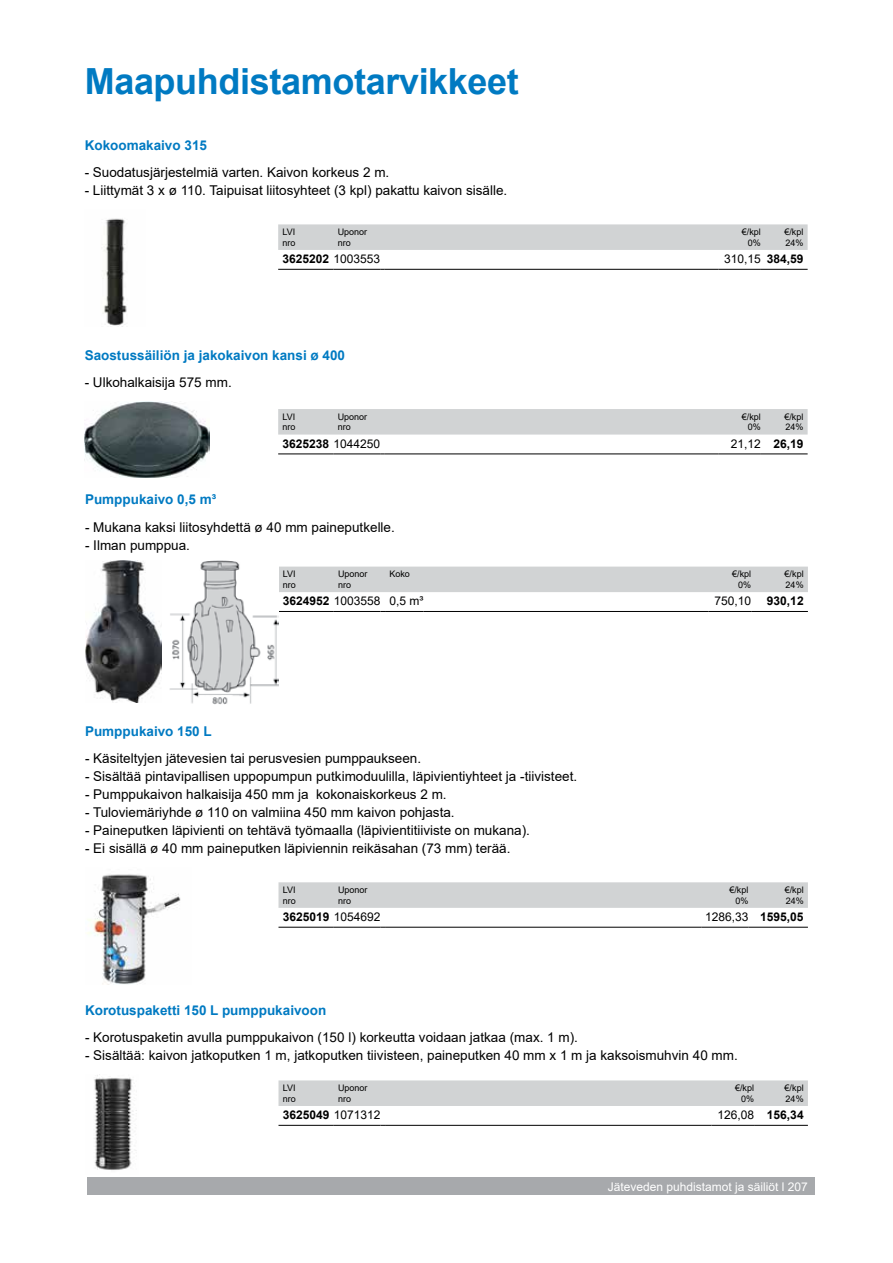
<style>
.page{position:relative;width:893px;height:1263px;background:#fff}
.page>*{position:absolute;margin:0;border:0;box-sizing:border-box;transform-origin:0 0}
.t1{font:700 36px "Arial";letter-spacing:-.01em;color:#007ac2}
.t2{font:13.5px "Arial";color:#000}
.t3{font:700 13.5px "Arial";color:#007ac2}
.t4{font:12px "Arial";color:#000}
.t5{font:700 12px "Arial";color:#000}
.t6{font:12px "Arial";color:#fff}
.t7{font:9px/10.8px "Arial";color:#000}
.s1{font-weight:400}
.s2{font-weight:700}
</style>
<div class="page">
<img style="left:102px;top:218px;width:25px;height:108px">
<img style="left:85px;top:401px;width:125px;height:76px">
<div style="left:278px;top:224px;width:530px;height:26px;background:#d1d3d4"></div>
<hr style="left:278px;top:269px;width:55px;height:1px;background:#000">
<hr style="left:333px;top:269px;width:47px;height:1px;background:#000">
<hr style="left:385px;top:269px;width:333px;height:1px;background:#000">
<hr style="left:718px;top:269px;width:43px;height:1px;background:#000">
<hr style="left:761px;top:269px;width:47px;height:1px;background:#000">
<div style="left:278px;top:409px;width:530px;height:26px;background:#d1d3d4"></div>
<hr style="left:278px;top:454px;width:55px;height:1px;background:#000">
<hr style="left:333px;top:454px;width:47px;height:1px;background:#000">
<hr style="left:385px;top:454px;width:333px;height:1px;background:#000">
<hr style="left:718px;top:454px;width:43px;height:1px;background:#000">
<hr style="left:761px;top:454px;width:47px;height:1px;background:#000">
<img style="left:85px;top:561px;width:76px;height:141px">
<img style="left:87px;top:874px;width:94px;height:110px">
<img style="left:94px;top:1074px;width:43px;height:96px">
<div style="left:279px;top:567px;width:529px;height:25px;background:#d1d3d4"></div>
<hr style="left:278px;top:611px;width:56px;height:1px;background:#000">
<hr style="left:334px;top:611px;width:47px;height:1px;background:#000">
<hr style="left:385px;top:611px;width:38px;height:1px;background:#000">
<hr style="left:423px;top:611px;width:286px;height:1px;background:#000">
<hr style="left:709px;top:611px;width:42px;height:1px;background:#000">
<hr style="left:751px;top:611px;width:57px;height:1px;background:#000">
<div style="left:278px;top:882px;width:530px;height:26px;background:#d1d3d4"></div>
<hr style="left:278px;top:927px;width:56px;height:1px;background:#000">
<hr style="left:334px;top:927px;width:47px;height:1px;background:#000">
<hr style="left:385px;top:927px;width:317px;height:1px;background:#000">
<hr style="left:702px;top:927px;width:46px;height:1px;background:#000">
<hr style="left:748px;top:927px;width:60px;height:1px;background:#000">
<div style="left:278px;top:1080px;width:530px;height:26px;background:#d1d3d4"></div>
<hr style="left:278px;top:1125px;width:56px;height:1px;background:#000">
<hr style="left:334px;top:1125px;width:47px;height:1px;background:#000">
<hr style="left:385px;top:1125px;width:326px;height:1px;background:#000">
<hr style="left:711px;top:1125px;width:43px;height:1px;background:#000">
<hr style="left:754px;top:1125px;width:54px;height:1px;background:#000">
<img style="left:169px;top:561px;width:109px;height:144px">
<div style="left:88px;top:1178px;width:727px;height:17px;background:#a7a9ac"></div>
<h1 class="t1" style="left:85px;top:56px;width:436px">Maapuhdistamotarvikkeet</h1>
<p class="t3" style="left:85px;top:136px;width:124px">Kokoomakaivo 315</p>
<p class="t2" style="left:85px;top:163px;width:306px">- Suodatusjärjestelmiä varten. Kaivon korkeus 2 m.</p>
<p class="t2" style="left:85px;top:181px;width:424px">- Liittymät 3 x ø 110. Taipuisat liitosyhteet (3 kpl) pakattu kaivon sisälle.</p>
<p class="t7" style="left:282px;top:226px;width:15px">LVI nro</p>
<p class="t7" style="left:338px;top:226px;width:31px">Uponor nro</p>
<p class="t7" style="left:742px;top:226px;width:21px;text-align:right">€/kpl<br>0%</p>
<p class="t7" style="left:784px;top:226px;width:21px">€/kpl<br>24%</p>
<p class="t5" style="left:282px;top:250px;width:99px">3625202 <span class="s1">1003553</span></p>
<p class="t4" style="left:724px;top:250px;width:81px">310,15 <span class="s2">384,59</span></p>
<p class="t3" style="left:85px;top:346px;width:262px">Saostussäiliön ja jakokaivon kansi ø 400</p>
<p class="t2" style="left:85px;top:373px;width:149px">- Ulkohalkaisija 575 mm.</p>
<p class="t3" style="left:85px;top:490px;width:133px">Pumppukaivo 0,5 m³</p>
<p class="t7" style="left:282px;top:411px;width:15px">LVI nro</p>
<p class="t7" style="left:338px;top:411px;width:31px">Uponor nro</p>
<p class="t7" style="left:742px;top:411px;width:21px;text-align:right">€/kpl<br>0%</p>
<p class="t7" style="left:784px;top:411px;width:21px">€/kpl<br>24%</p>
<p class="t5" style="left:282px;top:435px;width:99px">3625238 <span class="s1">1044250</span></p>
<p class="t4" style="left:731px;top:435px;width:74px">21,12 <span class="s2">26,19</span></p>
<p class="t2" style="left:85px;top:517px;width:311px">- Mukana kaksi liitosyhdettä ø 40 mm paineputkelle.</p>
<p class="t2" style="left:85px;top:535px;width:107px">- Ilman pumppua.</p>
<p class="t3" style="left:85px;top:722px;width:128px">Pumppukaivo 150 L</p>
<p class="t7" style="left:283px;top:568px;width:15px">LVI nro</p>
<p class="t7" style="left:338px;top:568px;width:31px">Uponor nro</p>
<p class="t7" style="left:389px;top:568px;width:22px">Koko</p>
<p class="t7" style="left:732px;top:568px;width:21px;text-align:right">€/kpl<br>0%</p>
<p class="t7" style="left:785px;top:568px;width:21px">€/kpl<br>24%</p>
<p class="t4" style="left:283px;top:593px;width:142px"><span class="s2">3624952</span> 1003558 0,5 m³</p>
<p class="t4" style="left:714px;top:593px;width:38px">750,10</p>
<p class="t5" style="left:767px;top:592px;width:38px">930,12</p>
<p class="t2" style="left:85px;top:749px;width:338px">- Käsiteltyjen jätevesien tai perusvesien pumppaukseen.</p>
<p class="t2" style="left:85px;top:767px;width:494px">- Sisältää pintavipallisen uppopumpun putkimoduulilla, läpivientiyhteet ja -tiivisteet.</p>
<p class="t2" style="left:85px;top:785px;width:363px">- Pumppukaivon halkaisija 450 mm ja kokonaiskorkeus 2 m.</p>
<p class="t2" style="left:85px;top:803px;width:371px">- Tuloviemäriyhde ø 110 on valmiina 450 mm kaivon pohjasta.</p>
<p class="t2" style="left:85px;top:821px;width:446px">- Paineputken läpivienti on tehtävä työmaalla (läpivientitiiviste on mukana).</p>
<p class="t2" style="left:85px;top:839px;width:427px">- Ei sisällä ø 40 mm paineputken läpiviennin reikäsahan (73 mm) terää.</p>
<p class="t7" style="left:283px;top:884px;width:15px">LVI nro</p>
<p class="t7" style="left:338px;top:884px;width:31px">Uponor nro</p>
<p class="t7" style="left:729px;top:884px;width:21px;text-align:right">€/kpl<br>0%</p>
<p class="t7" style="left:785px;top:884px;width:21px">€/kpl<br>24%</p>
<p class="t5" style="left:283px;top:908px;width:99px">3625019 <span class="s1">1054692</span></p>
<p class="t4" style="left:705px;top:908px;width:100px">1286,33 <span class="s2">1595,05</span></p>
<p class="t3" style="left:85px;top:1001px;width:243px">Korotuspaketti 150 L pumppukaivoon</p>
<p class="t2" style="left:85px;top:1028px;width:494px">- Korotuspaketin avulla pumppukaivon (150 l) korkeutta voidaan jatkaa (max. 1 m).</p>
<p class="t2" style="left:85px;top:1046px;width:654px">- Sisältää: kaivon jatkoputken 1 m, jatkoputken tiivisteen, paineputken 40 mm x 1 m ja kaksoismuhvin 40 mm.</p>
<p class="t7" style="left:283px;top:1082px;width:15px">LVI nro</p>
<p class="t7" style="left:338px;top:1082px;width:31px">Uponor nro</p>
<p class="t7" style="left:735px;top:1082px;width:21px;text-align:right">€/kpl<br>0%</p>
<p class="t7" style="left:785px;top:1082px;width:21px">€/kpl<br>24%</p>
<p class="t5" style="left:283px;top:1106px;width:99px">3625049 <span class="s1">1071312</span></p>
<p class="t4" style="left:717px;top:1106px;width:88px">126,08 <span class="s2">156,34</span></p>
<p class="t6" style="left:608px;top:1178px;width:202px">Jäteveden puhdistamot ja säiliöt l 207</p>
</div>
